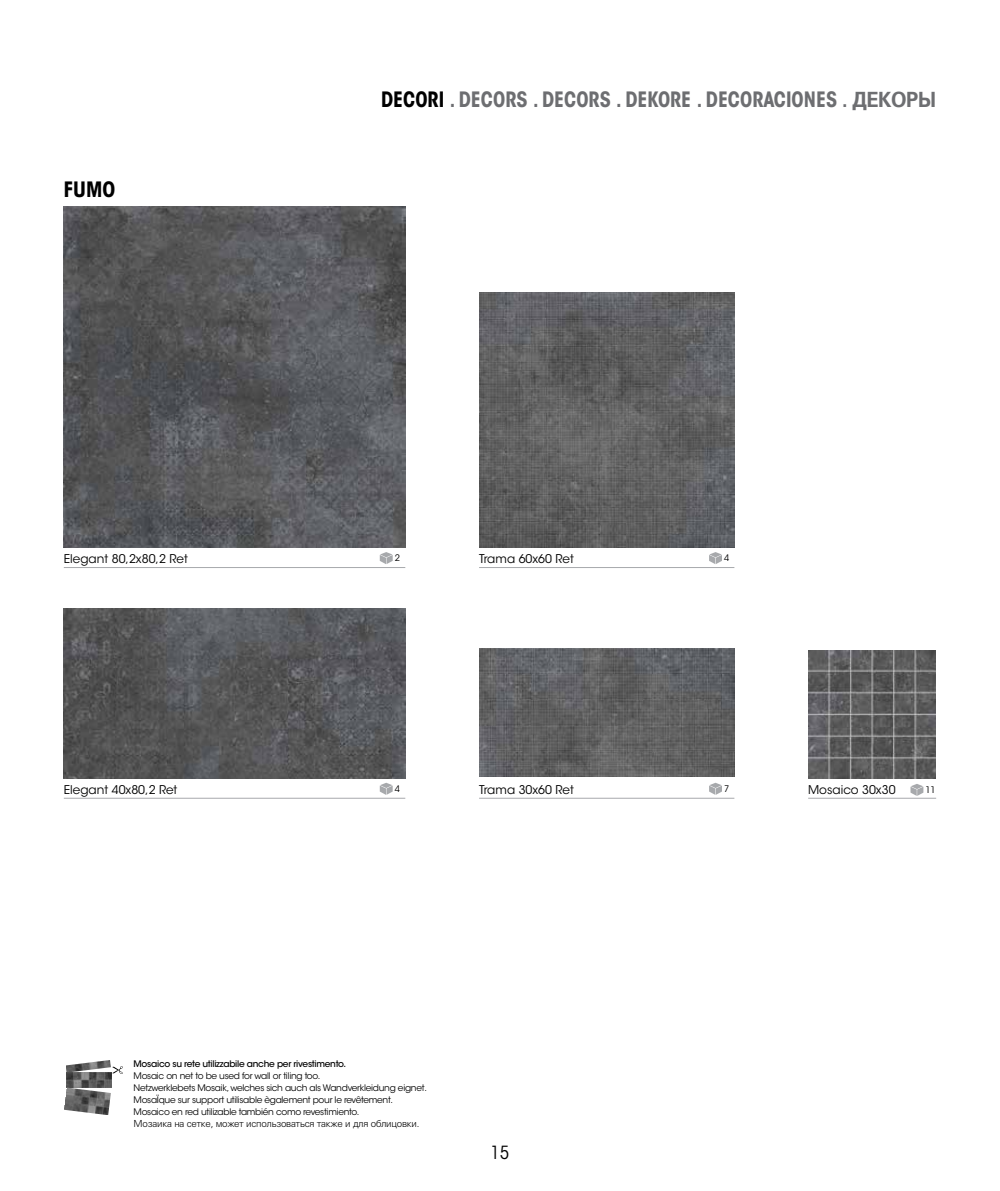
<style>
.page{position:relative;width:1000px;height:1191px;background:#fff}
.page>*{position:absolute;margin:0;border:0;box-sizing:border-box;transform-origin:0 0}
.t1{font:700 condensed 21px "ITC Avant Garde Std";color:#6d6e71;scale:.95 1}
.t2{font:700 condensed 21px "ITC Avant Garde Std";color:#000}
.t3{font:condensed 18px "ITC Avant Garde Std";color:#000}
.t4{font:12px "ITC Avant Garde Std";color:#000}
.t5{font:300 9.75px "Univers Cyr";letter-spacing:-.02em;color:#000}
.t6{font:9px/12px "ITC Avant Garde Std";letter-spacing:-.03em;color:#000}
.t7{font:500 9px "ITC Avant Garde Std";letter-spacing:-.03em;color:#000}
.s1{color:#000}
.s2{font-family:"Univers Cyr";font-stretch:normal}
</style>
<div class="page">
<hr style="left:808px;top:798px;width:127px;height:1px;background:#a7a9ac">
<svg style="left:910px;top:784px;width:13px;height:12px"></svg>
<hr style="left:64px;top:798px;width:341px;height:1px;background:#a7a9ac">
<svg style="left:379px;top:782px;width:13px;height:13px"></svg>
<img style="left:64px;top:608px;width:341px;height:170px">
<hr style="left:64px;top:567px;width:341px;height:1px;background:#a7a9ac">
<svg style="left:379px;top:552px;width:13px;height:12px"></svg>
<img style="left:64px;top:207px;width:341px;height:341px">
<hr style="left:479px;top:798px;width:255px;height:1px;background:#a7a9ac">
<svg style="left:709px;top:782px;width:12px;height:13px"></svg>
<hr style="left:479px;top:567px;width:255px;height:1px;background:#a7a9ac">
<svg style="left:709px;top:552px;width:12px;height:12px"></svg>
<img style="left:66px;top:1060px;width:45px;height:27px">
<img style="left:64px;top:1087px;width:47px;height:28px">
<svg style="left:112px;top:1066px;width:11px;height:7px"></svg>
<img style="left:479px;top:292px;width:255px;height:256px">
<img style="left:479px;top:648px;width:255px;height:128px">
<img style="left:808px;top:650px;width:127px;height:128px">
<h1 class="t2" style="left:64px;top:176px;width:53px">FUMO</h1>
<h1 class="t1" style="left:381px;top:86px;width:585px"><span class="s1">DECORI</span> . DECORS . DECORS . DEKORE . DECORACIONES <span class="s2">. ДEKOPЬI</span></h1>
<h3 class="t4" style="left:64px;top:551px;width:125px">Elegant 80,2x80,2 Ret</h3>
<p class="t6" style="left:394px;top:552px;width:7px">2</p>
<h3 class="t4" style="left:479px;top:551px;width:96px">Trama 60x60 Ret</h3>
<p class="t6" style="left:723px;top:552px;width:7px">4</p>
<h3 class="t4" style="left:64px;top:782px;width:115px">Elegant 40x80,2 Ret</h3>
<p class="t6" style="left:394px;top:783px;width:7px">4</p>
<h3 class="t4" style="left:808px;top:782px;width:89px">Mosaico 30x30</h3>
<p class="t6" style="left:925px;top:784px;width:12px">11</p>
<h3 class="t4" style="left:479px;top:782px;width:96px">Trama 30x60 Ret</h3>
<p class="t6" style="left:723px;top:783px;width:7px">7</p>
<p class="t7" style="left:134px;top:1058px;width:214px">Mosaico su rete utilizzabile anche per rivestimento.</p>
<p class="t6" style="left:134px;top:1070px;width:295px">Mosaic on net to be used for wall or tiling too.<br>Netzwerklebets Mosaik, welches sich auch als Wandverkleidung eignet.<br>MosaÏque sur support utilisable ègalement pour le revêtement.<br>Mosaico en red utilizable también como revestimiento.</p>
<p class="t5" style="left:134px;top:1118px;width:287px">Moзaикa нa сетке, может использоваться также и для облицовки.</p>
<h2 class="t3" style="left:490px;top:1141px;width:20px">15</h2>
</div>
